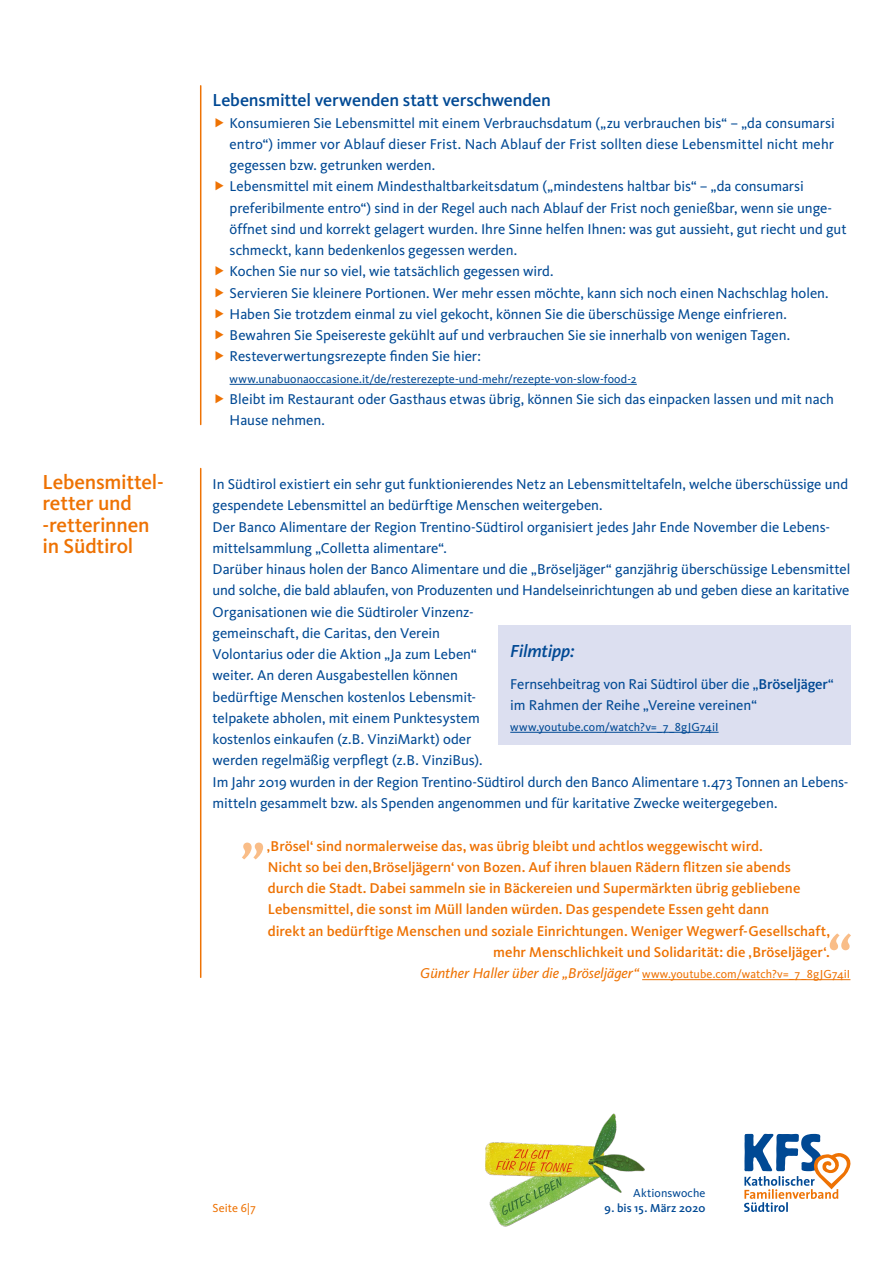
<style>
.page{position:relative;width:893px;height:1263px;background:#fff}
.page>*{position:absolute;margin:0;border:0;box-sizing:border-box;transform-origin:0 0}
.t1{font:italic 500 60px "Kievit";color:#f9bd88}
.t2{font:500 21px/21.3px "Kievit";letter-spacing:-.01em;color:#ee7203}
.t3{font:500 18px "Kievit";letter-spacing:-.01em;color:#004994}
.t4{font:italic 500 18px "Kievit";letter-spacing:-.015em;color:#004994}
.t5{font:14.7px/21.3px "Kievit";letter-spacing:-.005em;color:#004994}
.t6{font:500 14.7px "Kievit";letter-spacing:-.005em;color:#ee7203}
.t7{font:12px "Kievit";letter-spacing:.005em;color:#004994}
.t8{font:12px "Kievit";color:#ee7203}
.t9{font:500 12px "Kievit";letter-spacing:.015em;color:#004994}
.s1{font-weight:500}
.s2{font-style:italic;font-size:14.7px}
</style>
<div class="page">
<hr style="left:230px;top:384px;width:407px;height:1px;background:#004994">
<hr style="left:200px;top:86px;width:1px;height:338px;background:#ee7203">
<hr style="left:200px;top:468px;width:1px;height:509px;background:#ee7203">
<div style="left:497px;top:625px;width:353px;height:119px;background:#dcdff0"></div>
<hr style="left:510px;top:732px;width:209px;height:1px;background:#004994">
<hr style="left:642px;top:979px;width:208px;height:1px;background:#ee7203">
<svg style="left:744px;top:1134px;width:107px;height:78px"></svg>
<img style="left:485px;top:1114px;width:160px;height:113px">
<h2 class="t2" style="left:43px;top:471px;width:123px">Lebensmittel&shy;retter und -retterinnen in Südtirol</h2>
<p class="t3" style="left:213px;top:90px;width:340px">Lebensmittel verwenden statt verschwenden</p>
<p class="t5" style="left:230px;top:112px;width:618px">Konsumieren Sie Lebensmittel mit einem Verbrauchsdatum („zu verbrauchen bis“ – „da consumarsi entro“) immer vor Ablauf dieser Frist. Nach Ablauf der Frist sollten diese Lebensmittel nicht mehr gegessen bzw. getrunken werden.<br>Lebensmittel mit einem Mindesthaltbarkeitsdatum („mindestens haltbar bis“ – „da consumarsi preferibilmente entro“) sind in der Regel auch nach Ablauf der Frist noch genießbar, wenn sie unge&shy;öffnet sind und korrekt gelagert wurden. Ihre Sinne helfen Ihnen: was gut aussieht, gut riecht und gut schmeckt, kann bedenkenlos gegessen werden.<br>Kochen Sie nur so viel, wie tatsächlich gegessen wird.<br>Servieren Sie kleinere Portionen. Wer mehr essen möchte, kann sich noch einen Nachschlag holen.<br>Haben Sie trotzdem einmal zu viel gekocht, können Sie die überschüssige Menge einfrieren.<br>Bewahren Sie Speisereste gekühlt auf und verbrauchen Sie sie innerhalb von wenigen Tagen.<br>Resteverwertungsrezepte finden Sie hier:</p>
<p class="t7" style="left:230px;top:372px;width:409px">www.unabuonaoccasione.it/de/resterezepte-und-mehr/rezepte-von-slow-food-2</p>
<p class="t5" style="left:230px;top:389px;width:606px">Bleibt im Restaurant oder Gasthaus etwas übrig, können Sie sich das einpacken lassen und mit nach<br>Hause nehmen.</p>
<p class="t5" style="left:213px;top:474px;width:639px">In Südtirol existiert ein sehr gut funktionierendes Netz an Lebensmitteltafeln, welche überschüssige und gespendete Lebensmittel an bedürftige Menschen weitergeben.<br>Der Banco Alimentare der Region Trentino-Südtirol organisiert jedes Jahr Ende November die Lebens&shy;mittelsammlung „Colletta alimentare“.<br>Darüber hinaus holen der Banco Alimentare und die „Bröseljäger“ ganzjährig überschüssige Lebensmittel und solche, die bald ablaufen, von Produzenten und Handelseinrichtungen ab und geben diese an karitative Organisationen wie die Südtiroler Vinzenz-<br>gemeinschaft, die Caritas, den Verein<br>Volontarius oder die Aktion „Ja zum Leben“<br>weiter. An deren Ausgabestellen können<br>bedürftige Menschen kostenlos Lebensmit-<br>telpakete abholen, mit einem Punktesystem<br>kostenlos einkaufen (z.B. VinziMarkt) oder<br>werden regelmäßig verpflegt (z.B. VinziBus).<br>Im Jahr 2019 wurden in der Region Trentino-Südtirol durch den Banco Alimentare 1.473 Tonnen an Lebens&shy;mitteln gesammelt bzw. als Spenden angenommen und für karitative Zwecke weitergegeben.</p>
<p class="t4" style="left:510px;top:640px;width:66px">Filmtipp:</p>
<p class="t5" style="left:510px;top:673px;width:325px">Fernsehbeitrag von Rai Südtirol über die „<span class="s1">Bröseljäger</span>“ im Rahmen der Reihe „Vereine vereinen“</p>
<p class="t7" style="left:510px;top:720px;width:210px">www.youtube.com/watch?v=_7_8gJG74iI</p>
<h1 class="t1" style="left:242px;top:794px;width:26px">„</h1>
<p class="t6" style="left:267px;top:837px;width:498px">‚Brösel‘ sind normalerweise das, was übrig bleibt und achtlos weggewischt wird.</p>
<p class="t6" style="left:268px;top:858px;width:525px">Nicht so bei den‚Bröseljägern‘ von Bozen. Auf ihren blauen Rädern flitzen sie abends</p>
<p class="t6" style="left:268px;top:879px;width:534px">durch die Stadt. Dabei sammeln sie in Bäckereien und Supermärkten übrig gebliebene</p>
<p class="t6" style="left:268px;top:901px;width:503px">Lebensmittel, die sonst im Müll landen würden. Das gespendete Essen geht dann</p>
<p class="t6" style="left:268px;top:922px;width:564px">direkt an bedürftige Menschen und soziale Einrichtungen. Weniger Wegwerf-Gesellschaft,</p>
<p class="t6" style="left:493px;top:943px;width:338px">mehr Menschlichkeit und Solidarität: die ‚Bröseljäger‘.</p>
<p class="t8" style="left:420px;top:967px;width:432px"><span class="s2">Günther Haller über die „Bröseljäger“</span> www.youtube.com/watch?v=_7_8gJG74iI</p>
<h1 class="t1" style="left:825px;top:918px;width:26px">“</h1>
<p class="t8" style="left:213px;top:1201px;width:45px">Seite 6|7</p>
<p class="t7" style="left:633px;top:1186px;width:74px">Aktionswoche</p>
<p class="t9" style="left:605px;top:1201px;width:102px">9. bis 15. März 2020</p>
</div>
